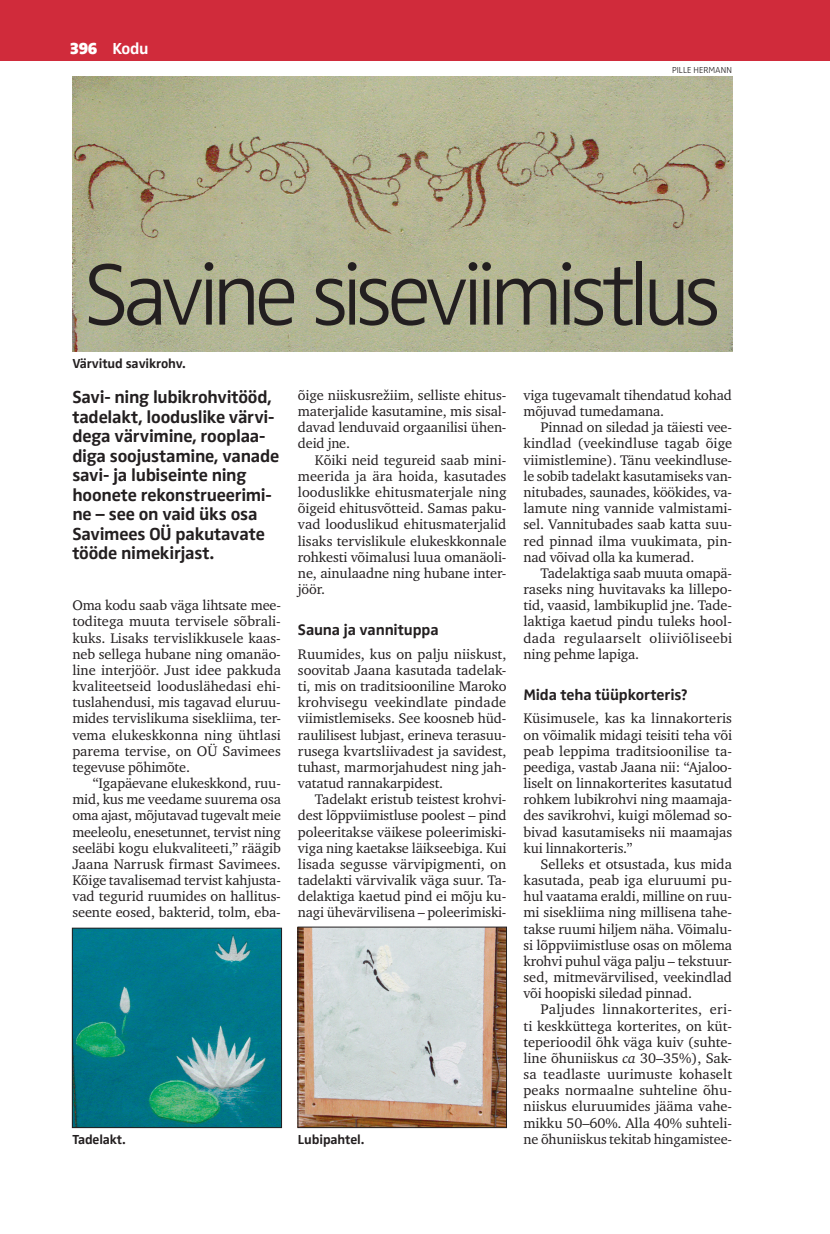
<style>
.page{position:relative;width:830px;height:1234px;background:#fff}
.page>*{position:absolute;margin:0;border:0;box-sizing:border-box;transform-origin:0 0}
.t1{font:300 90px "Zwo Pro";letter-spacing:-.075em;color:#231f20}
.t2{font:700 18px/19.5px "Zwo Pro";letter-spacing:-.015em;color:#231f20}
.t3{font:700 16.5px "Zwo Pro";color:#fff}
.t4{font:700 15.75px "Zwo Pro";letter-spacing:-.01em;color:#231f20}
.t5{font:14.25px/16.2px "Charter ITC";letter-spacing:-.01em;color:#231f20;text-align:justify}
.t6{font:700 13.5px "Zwo Pro";letter-spacing:-.01em;color:#231f20}
.t7{font:300 9px "Zwo Pro";color:#231f20}
.s1{font-weight:900}
.s2{font-style:italic}
</style>
<div class="page">
<hr style="left:829px;top:0;width:1px;height:60px;background:#d02b3b">
<div style="left:0;top:0;width:829px;height:60px;background:#d02b3b"></div>
<img style="left:72px;top:77px;width:659px;height:274px">
<img style="left:74px;top:929px;width:205px;height:196px">
<div style="left:72px;top:927px;width:209px;height:200px;border:1px solid #231f20"></div>
<img style="left:299px;top:928px;width:205px;height:197px">
<div style="left:297px;top:926px;width:209px;height:201px;border:1px solid #231f20"></div>
<p class="t3" style="left:70px;top:39px;width:80px"><span class="s1">396</span> Kodu</p>
<p class="t7" style="left:671px;top:65px;width:61px">PILLE HERMANN</p>
<h1 class="t1" style="left:84px;top:243px;width:639px">Savine siseviimistlus</h1>
<p class="t6" style="left:72px;top:355px;width:115px">Värvitud savikrohv.</p>
<p class="t2" style="left:72px;top:388px;width:208px">Savi- ning lubikrohvitööd, tadelakt, looduslike värvi&shy;dega värvimine, rooplaa&shy;diga soojustamine, vanade savi- ja lubiseinte ning hoonete rekonstrueerimi&shy;ne – see on vaid üks osa<br>Savimees OÜ pakutavate tööde nimekirjast.</p>
<p class="t5" style="left:72px;top:597px;width:210px">Oma kodu saab väga lihtsate mee&shy;toditega muuta tervisele sõbrali&shy;kuks. Lisaks tervislikkusele kaas&shy;neb sellega hubane ning omanäo&shy;line interjöör. Just idee pakkuda kvaliteetseid looduslähedasi ehi&shy;tuslahendusi, mis tagavad eluruu&shy;mides tervislikuma sisekliima, ter&shy;vema elukeskkonna ning ühtlasi parema tervise, on OÜ Savimees tegevuse põhimõte.</p>
<p class="t5" style="left:72px;top:774px;width:210px;text-indent:21px">“Igapäevane elukeskkond, ruu&shy;mid, kus me veedame suurema osa oma ajast, mõjutavad tugevalt meie meeleolu, enesetunnet, tervist ning seeläbi kogu elukvaliteeti,” räägib Jaana Narrusk firmast Savimees.<br>Kõige tavalisemad tervist kahjusta&shy;vad tegurid ruumides on hallitus&shy;seente eosed, bakterid, tolm, eba-</p>
<p class="t5" style="left:298px;top:387px;width:210px">õige niiskusrežiim, selliste ehitus&shy;materjalide kasutamine, mis sisal&shy;davad lenduvaid orgaanilisi ühen&shy;deid jne.</p>
<p class="t5" style="left:298px;top:451px;width:210px;text-indent:17px">Kõiki neid tegureid saab mini&shy;meerida ja ära hoida, kasutades looduslikke ehitusmaterjale ning õigeid ehitusvõtteid. Samas paku&shy;vad looduslikud ehitusmaterjalid lisaks tervislikule elukeskkonnale rohkesti võimalusi luua omanäoli&shy;ne, ainulaadne ning hubane inter&shy;jöör.</p>
<p class="t4" style="left:298px;top:620px;width:142px">Sauna ja vannituppa</p>
<p class="t5" style="left:298px;top:645px;width:210px">Ruumides, kus on palju niiskust, soovitab Jaana kasutada tadelak&shy;ti, mis on traditsiooniline Maroko krohvisegu veekindlate pindade viimistlemiseks. See koosneb hüd&shy;raulilisest lubjast, erineva terasuu&shy;rusega kvartsliivadest ja savidest, tuhast, marmorjahudest ning jah&shy;vatatud rannakarpidest.</p>
<p class="t5" style="left:298px;top:791px;width:210px;text-indent:17px">Tadelakt eristub teistest krohvi&shy;dest lõppviimistluse poolest – pind poleeritakse väikese poleerimiski&shy;viga ning kaetakse läikseebiga. Kui lisada segusse värvipigmenti, on tadelakti värvivalik väga suur. Ta&shy;delaktiga kaetud pind ei mõju ku&shy;nagi ühevärvilisena – poleerimiski-</p>
<p class="t6" style="left:72px;top:1131px;width:55px">Tadelakt.</p>
<p class="t6" style="left:298px;top:1131px;width:68px">Lubipahtel.</p>
<p class="t5" style="left:523px;top:387px;width:210px">viga tugevamalt tihendatud kohad mõjuvad tumedamana.</p>
<p class="t5" style="left:523px;top:419px;width:210px;text-indent:17px">Pinnad on siledad ja täiesti vee&shy;kindlad (veekindluse tagab õige viimistlemine). Tänu veekindluse&shy;le sobib tadelakt kasutamiseks van&shy;nitubades, saunades, köökides, va&shy;lamute ning vannide valmistami&shy;sel. Vannitubades saab katta suu&shy;red pinnad ilma vuukimata, pin&shy;nad võivad olla ka kumerad.</p>
<p class="t5" style="left:523px;top:564px;width:210px;text-indent:17px">Tadelaktiga saab muuta omapä&shy;raseks ning huvitavaks ka lillepo&shy;tid, vaasid, lambikuplid jne. Tade&shy;laktiga kaetud pindu tuleks hool&shy;dada regulaarselt oliiviõliseebi ning pehme lapiga.</p>
<p class="t4" style="left:523px;top:685px;width:166px">Mida teha tüüpkorteris?</p>
<p class="t5" style="left:523px;top:710px;width:210px">Küsimusele, kas ka linnakorteris on võimalik midagi teisiti teha või peab leppima traditsioonilise ta&shy;peediga, vastab Jaana nii: “Ajaloo&shy;liselt on linnakorterites kasutatud rohkem lubikrohvi ning maamaja&shy;des savikrohvi, kuigi mõlemad so&shy;bivad kasutamiseks nii maamajas kui linnakorteris.”</p>
<p class="t5" style="left:523px;top:855px;width:210px;text-indent:17px">Selleks et otsustada, kus mida kasutada, peab iga eluruumi pu&shy;hul vaatama eraldi, milline on ruu&shy;mi sisekliima ning millisena tahe&shy;takse ruumi hiljem näha. Võimalu&shy;si lõppviimistluse osas on mõlema krohvi puhul väga palju – tekstuur&shy;sed, mitmevärvilised, veekindlad või hoopiski siledad pinnad.</p>
<p class="t5" style="left:523px;top:1001px;width:210px;text-indent:17px">Paljudes linnakorterites, eri&shy;ti keskküttega korterites, on küt&shy;teperioodil õhk väga kuiv (suhte&shy;line õhuniiskus <span class="s2">ca</span> 30–35%), Sak&shy;sa teadlaste uurimuste kohaselt peaks normaalne suhteline õhu&shy;niiskus eluruumides jääma vahe&shy;mikku 50–60%. Alla 40% suhteli&shy;ne õhuniiskus tekitab hingamistee-</p>
</div>
